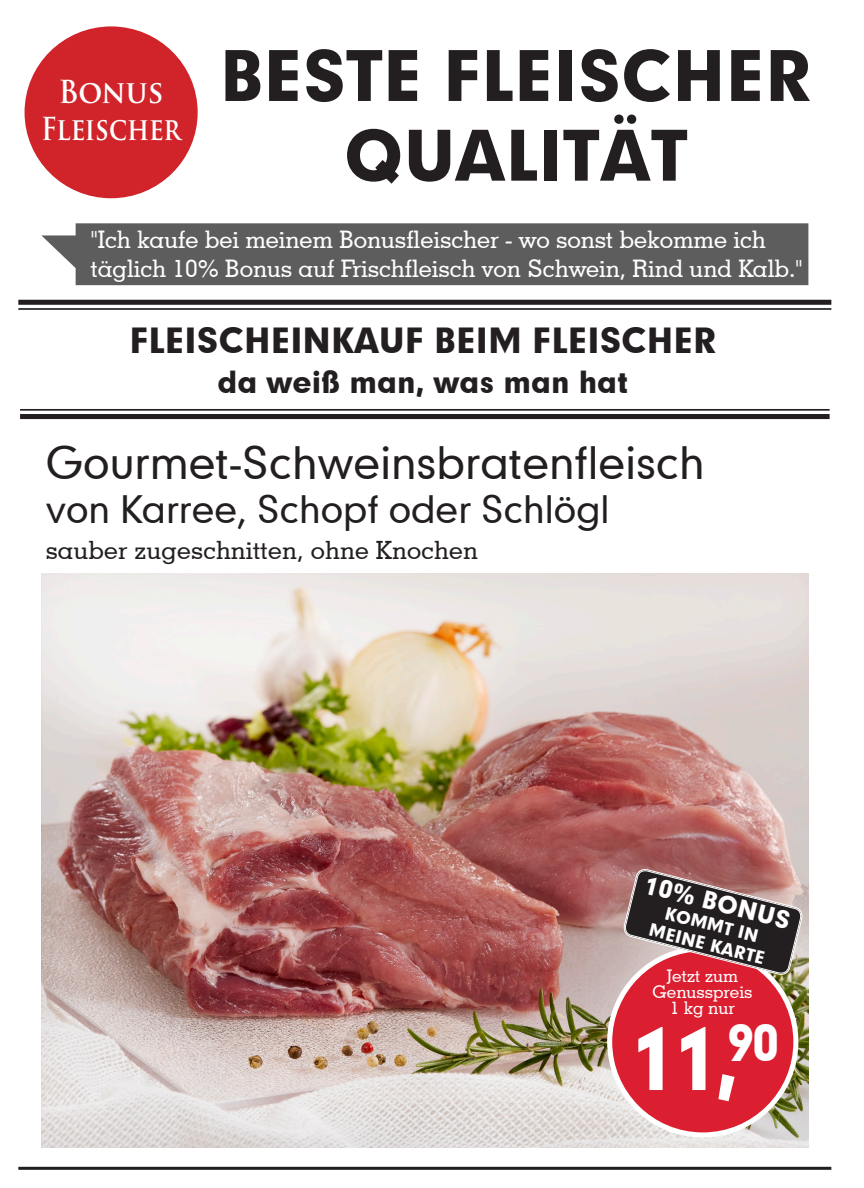
<style>
.page{position:relative;width:864px;height:1188px;background:#fff}
.page>*{position:absolute;margin:0;border:0;box-sizing:border-box;transform-origin:0 0}
.t1{font:81.15px "Geometric 706 BT Black B";color:#fff;scale:.93 1}
.t2{font:66.6px/79.7px "Geometric 706 BT Black B";color:#231f20;text-align:center}
.t3{font:42.9px "Geometric 706 BT Medium B";color:#231f20}
.t4{font:36.3px "Geometric 706 BT Medium B";color:#231f20}
.t5{font:33.3px "Geometric 706 BT Black B";color:#231f20}
.t6{font:700 30.9px/37px "Trajan Pro";color:#fff;text-align:center;scale:.94 1}
.t7{font:29.25px "Geometric 706 BT Black B";color:#231f20}
.t8{font:500 25.2px "Geometric Slab 703 BT";letter-spacing:.01em;color:#231f20}
.t9{font:500 24.15px/29.1px "Geometric Slab 703 BT";color:#fff}
.t10{font:23.25px "Geometric 706 BT Black B";color:#fff}
.t11{font:500 17.4px/16px "Geometric Slab 703 BT";color:#fff;text-align:center}
.t12{font:16.65px/20px "Geometric 706 BT Black B";color:#fff;text-align:center}
</style>
<div class="page">
<hr style="left:18px;top:1167px;width:813px;height:3px;background:#231f20">
<hr style="left:20px;top:409px;width:810px;height:2px;background:#231f20">
<div style="left:20px;top:414px;width:810px;height:5px;background:#231f20"></div>
<div style="left:18px;top:300px;width:813px;height:5px;background:#231f20"></div>
<hr style="left:18px;top:308px;width:813px;height:2px;background:#231f20">
<div style="left:25px;top:26px;width:173px;height:172px;background:#d1232a;border-radius:50%"></div>
<div style="left:41px;top:223px;width:767px;height:62px;background:#5d5d5e"></div>
<img style="left:41px;top:573px;width:767px;height:575px">
<div style="left:610px;top:949px;width:186px;height:186px;background:#db1e30;border-radius:50%"></div>
<div style="left:607px;top:946px;width:191px;height:191px;border:5px solid #fff;border-radius:50%"></div>
<svg style="left:622px;top:868px;width:182px;height:108px;background:#6d4d4e"></svg>
<p class="t6" style="left:41px;top:73px;width:150px">Bonus<br>Fleischer</p>
<p class="t2" style="left:220px;top:34px;width:594px">BESTE FLEISCHER<br>QUALITÄT</p>
<p class="t9" style="left:91px;top:225px;width:713px">"Ich kaufe bei meinem Bonusfleischer - wo sonst bekomme ich täglich 10% Bonus auf Frischfleisch von Schwein, Rind und Kalb."</p>
<p class="t5" style="left:129px;top:317px;width:589px">FLEISCHEINKAUF BEIM FLEISCHER</p>
<p class="t7" style="left:217px;top:362px;width:413px">da weiß man, was man hat</p>
<p class="t3" style="left:46px;top:435px;width:660px">Gourmet-Schweinsbratenfleisch</p>
<p class="t4" style="left:46px;top:485px;width:565px">von Karree, Schopf oder Schlögl</p>
<p class="t8" style="left:46px;top:535px;width:434px">sauber zugeschnitten, ohne Knochen</p>
<p class="t10" style="left:649px;top:869px;width:151px;rotate:14deg">10% BONUS</p>
<p class="t12" style="left:657px;top:900px;width:120px;rotate:14deg">KOMMT IN<br>MEINE KARTE</p>
<p class="t11" style="left:652px;top:968px;width:102px">Jetzt zum<br>Genusspreis<br>1 kg nur</p>
<p class="t1" style="left:629px;top:1004px;width:163px">11,<sup>90</sup></p>
</div>
